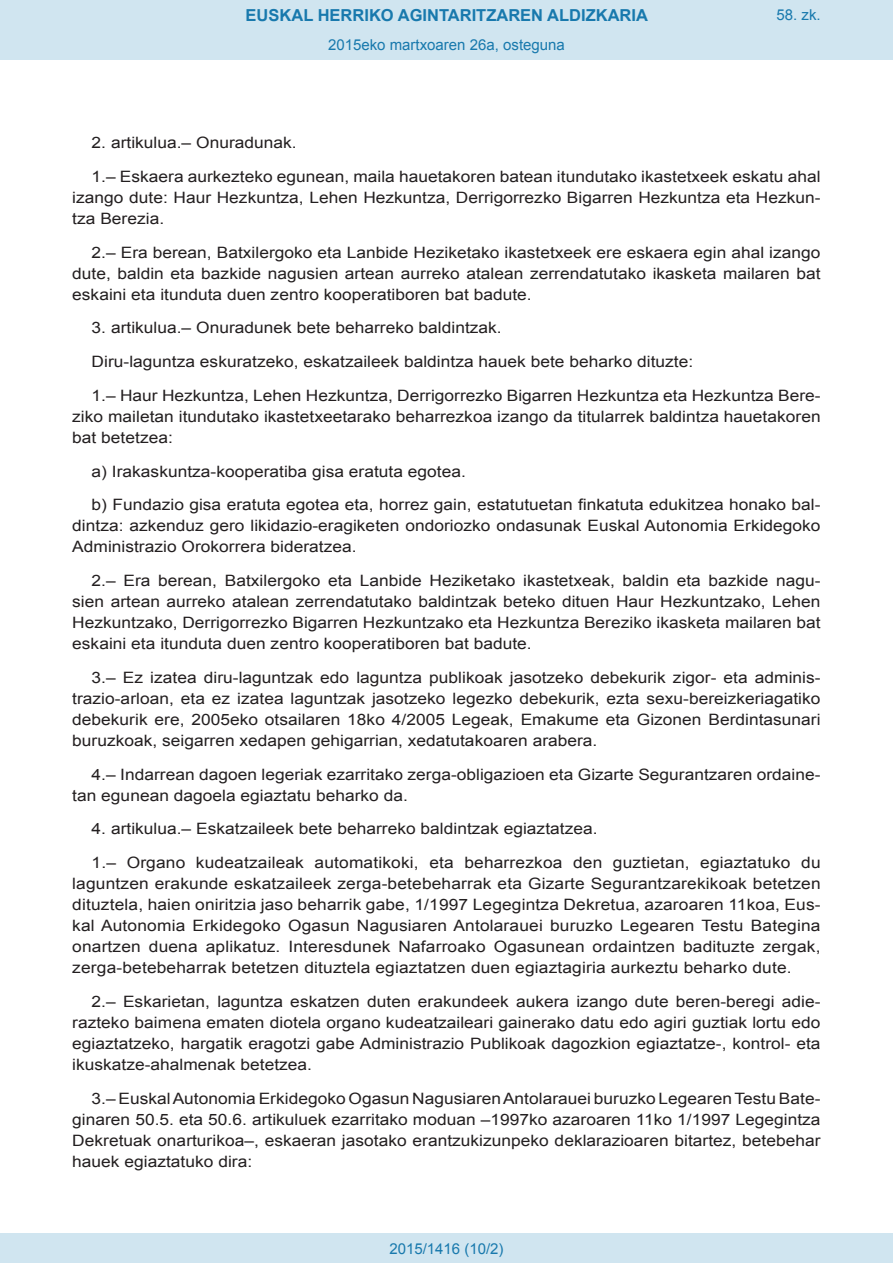
<style>
.page{position:relative;width:893px;height:1263px;background:#fff}
.page>*{position:absolute;margin:0;border:0;box-sizing:border-box;transform-origin:0 0}
.t1{font:700 16.5px "Arial";color:#1879ad}
.BOPVDetalle{font:15.6px/21px "Arial";color:#231f20;text-align:justify;scale:1.11 1}
.Paginacion_Centro{font:15px "Arial";color:#1879ad}
</style>
<div class="page">
<div style="left:0;top:0;width:893px;height:60px;background:#d0e5f0"></div>
<div style="left:0;top:1233px;width:893px;height:30px;background:#d0e5f0"></div>
<p class="t1" style="left:246px;top:4px;width:404px">EUSKAL HERRIKO AGINTARITZAREN ALDIZKARIA</p>
<p class="Paginacion_Centro" style="left:328px;top:35px;width:238px">2015eko martxoaren 26a, osteguna</p>
<p class="Paginacion_Centro" style="left:776px;top:5px;width:46px">58. zk.</p>
<p class="BOPVDetalle" style="left:92px;top:132px;width:186px">2. artikulua.– Onuradunak.</p>
<p class="BOPVDetalle" style="left:72px;top:166px;width:676px;text-indent:19px">1.– Eskaera aurkezteko egunean, maila hauetakoren batean itundutako ikastetxeek eskatu ahal izango dute: Haur Hezkuntza, Lehen Hezkuntza, Derrigorrezko Bigarren Hezkuntza eta Hezkun&shy;tza Berezia.</p>
<p class="BOPVDetalle" style="left:72px;top:242px;width:676px;text-indent:19px">2.– Era berean, Batxilergoko eta Lanbide Heziketako ikastetxeek ere eskaera egin ahal izango dute, baldin eta bazkide nagusien artean aurreko atalean zerrendatutako ikasketa mailaren bat eskaini eta itunduta duen zentro kooperatiboren bat badute.</p>
<p class="BOPVDetalle" style="left:92px;top:318px;width:371px">3. artikulua.– Onuradunek bete beharreko baldintzak.</p>
<p class="BOPVDetalle" style="left:92px;top:351px;width:543px">Diru-laguntza eskuratzeko, eskatzaileek baldintza hauek bete beharko dituzte:</p>
<p class="BOPVDetalle" style="left:72px;top:385px;width:676px;text-indent:19px">1.– Haur Hezkuntza, Lehen Hezkuntza, Derrigorrezko Bigarren Hezkuntza eta Hezkuntza Bere&shy;ziko mailetan itundutako ikastetxeetarako beharrezkoa izango da titularrek baldintza hauetakoren bat betetzea:</p>
<p class="BOPVDetalle" style="left:92px;top:461px;width:339px">a) Irakaskuntza-kooperatiba gisa eratuta egotea.</p>
<p class="BOPVDetalle" style="left:72px;top:495px;width:676px;text-indent:19px">b) Fundazio gisa eratuta egotea eta, horrez gain, estatutuetan finkatuta edukitzea honako bal&shy;dintza: azkenduz gero likidazio-eragiketen ondoriozko ondasunak Euskal Autonomia Erkidegoko Administrazio Orokorrera bideratzea.</p>
<p class="BOPVDetalle" style="left:72px;top:570px;width:676px;text-indent:19px">2.– Era berean, Batxilergoko eta Lanbide Heziketako ikastetxeak, baldin eta bazkide nagu&shy;sien artean aurreko atalean zerrendatutako baldintzak beteko dituen Haur Hezkuntzako, Lehen Hezkuntzako, Derrigorrezko Bigarren Hezkuntzako eta Hezkuntza Bereziko ikasketa mailaren bat eskaini eta itunduta duen zentro kooperatiboren bat badute.</p>
<p class="BOPVDetalle" style="left:72px;top:667px;width:676px;text-indent:19px">3.– Ez izatea diru-laguntzak edo laguntza publikoak jasotzeko debekurik zigor- eta adminis&shy;trazio-arloan, eta ez izatea laguntzak jasotzeko legezko debekurik, ezta sexu-bereizkeriagatiko debekurik ere, 2005eko otsailaren 18ko 4/2005 Legeak, Emakume eta Gizonen Berdintasunari buruzkoak, seigarren xedapen gehigarrian, xedatutakoaren arabera.</p>
<p class="BOPVDetalle" style="left:72px;top:764px;width:676px;text-indent:19px">4.– Indarrean dagoen legeriak ezarritako zerga-obligazioen eta Gizarte Segurantzaren ordaine&shy;tan egunean dagoela egiaztatu beharko da.</p>
<p class="BOPVDetalle" style="left:92px;top:819px;width:457px">4. artikulua.– Eskatzaileek bete beharreko baldintzak egiaztatzea.</p>
<p class="BOPVDetalle" style="left:72px;top:852px;width:676px;text-indent:19px">1.– Organo kudeatzaileak automatikoki, eta beharrezkoa den guztietan, egiaztatuko du laguntzen erakunde eskatzaileek zerga-betebeharrak eta Gizarte Segurantzarekikoak betetzen dituztela, haien oniritzia jaso beharrik gabe, 1/1997 Legegintza Dekretua, azaroaren 11koa, Eus&shy;kal Autonomia Erkidegoko Ogasun Nagusiaren Antolarauei buruzko Legearen Testu Bategina onartzen duena aplikatuz. Interesdunek Nafarroako Ogasunean ordaintzen badituzte zergak, zerga-betebeharrak betetzen dituztela egiaztatzen duen egiaztagiria aurkeztu beharko dute.</p>
<p class="BOPVDetalle" style="left:72px;top:991px;width:676px;text-indent:19px">2.– Eskarietan, laguntza eskatzen duten erakundeek aukera izango dute beren-beregi adie&shy;razteko baimena ematen diotela organo kudeatzaileari gainerako datu edo agiri guztiak lortu edo egiaztatzeko, hargatik eragotzi gabe Administrazio Publikoak dagozkion egiaztatze-, kontrol- eta ikuskatze-ahalmenak betetzea.</p>
<p class="BOPVDetalle" style="left:72px;top:1088px;width:676px;text-indent:19px">3.– Euskal Autonomia Erkidegoko Ogasun Nagusiaren Antolarauei buruzko Legearen Testu Bate&shy;ginaren 50.5. eta 50.6. artikuluek ezarritako moduan –1997ko azaroaren 11ko 1/1997 Legegintza Dekretuak onarturikoa–, eskaeran jasotako erantzukizunpeko deklarazioaren bitartez, betebehar hauek egiaztatuko dira:</p>
<p class="Paginacion_Centro" style="left:389px;top:1238px;width:116px">2015/1416 (10/2)</p>
</div>
